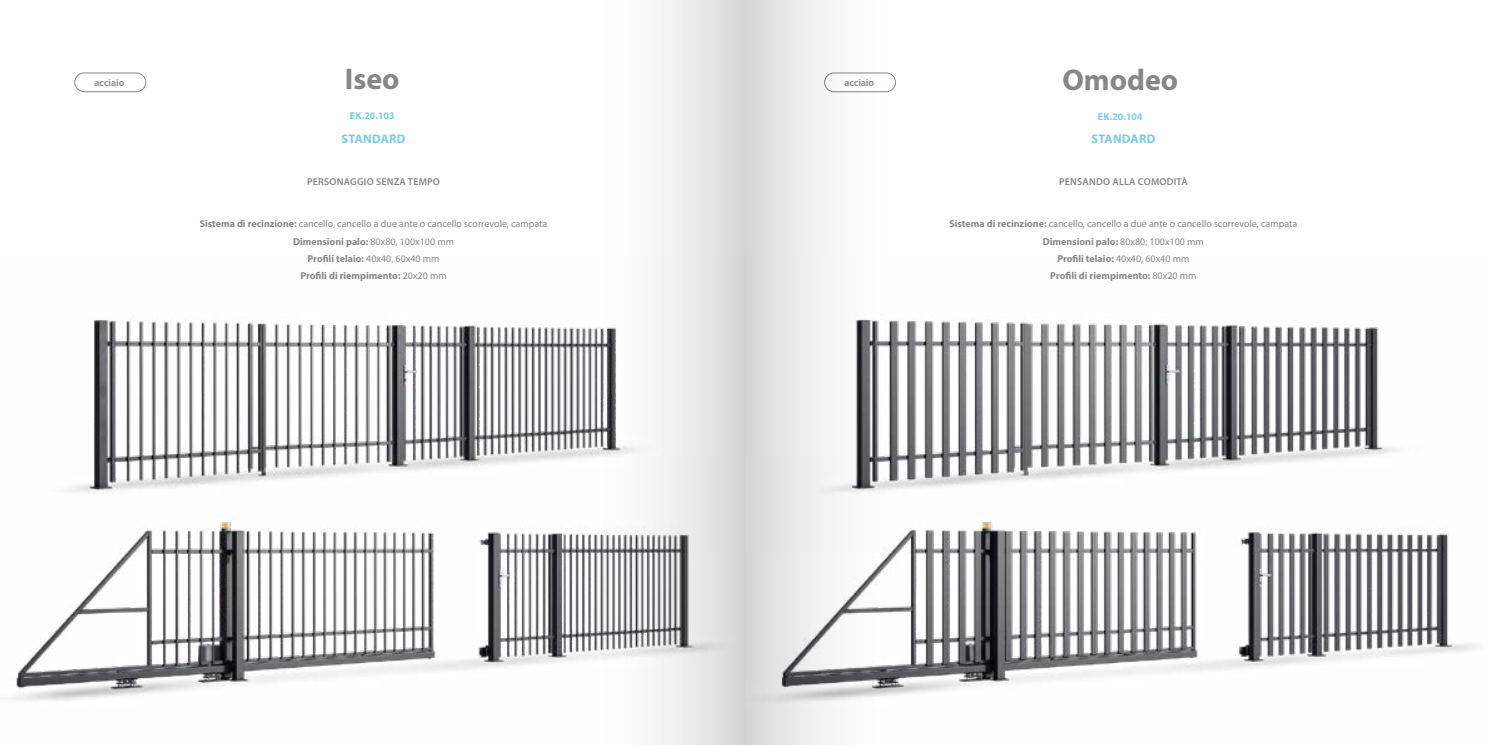
<style>
.page{position:relative;width:1489px;height:745px;background:#fff}
.page>*{position:absolute;margin:0;border:0;box-sizing:border-box;transform-origin:0 0}
.t1{font:700 30px "Myriad Pro";color:#878787}
.t2{font:700 12.5px "Myriad Pro";letter-spacing:.02em;color:#7acce9}
.t3{font:10px/17.4px "Myriad Pro";color:#878787;text-align:center}
.t4{font:600 10px "Myriad Pro";letter-spacing:.02em;color:#878787}
.t5{font:700 10px "Myriad Pro";color:#7acce9}
.t6{font:600 10px "Myriad Pro";color:#878787}
.s1{font-weight:700}
</style>
<div class="page">
<div style="left:74px;top:73px;width:72px;height:19px;border:1px solid #878787;border-radius:9px"></div>
<img style="left:11px;top:552px;width:1468px;height:192px">
<img style="left:68px;top:255px;width:1381px;height:297px">
<svg style="left:584px;top:0;width:159px;height:744px"></svg>
<svg style="left:744px;top:0;width:160px;height:744px"></svg>
<p class="t6" style="left:95px;top:76px;width:31px">acciaio</p>
<h1 class="t1" style="left:345px;top:59px;width:56px">Iseo</h1>
<p class="t5" style="left:350px;top:109px;width:46px">EK.20.103</p>
<p class="t6" style="left:844px;top:76px;width:31px">acciaio</p>
<h1 class="t1" style="left:1062px;top:60px;width:117px">Omodeo</h1>
<p class="t5" style="left:1097px;top:110px;width:46px">EK.20.104</p>
<p class="t2" style="left:341px;top:130px;width:66px">STANDARD</p>
<p class="t2" style="left:1091px;top:130px;width:66px">STANDARD</p>
<p class="t4" style="left:307px;top:175px;width:134px">PERSONAGGIO SENZA TEMPO</p>
<p class="t4" style="left:1059px;top:175px;width:130px">PENSANDO ALLA COMODITÀ</p>
<p class="t3" style="left:200px;top:215px;width:349px"><span class="s1">Sistema di recinzione:</span> cancello, cancello a due ante o cancello scorrevole, campata <span class="s1">Dimensioni palo:</span> 80x80, 100x100 mm<br><span class="s1">Profili telaio:</span> 40x40, 60x40 mm<br><span class="s1">Profili di riempimento:</span> 20x20 mm</p>
<p class="t3" style="left:949px;top:215px;width:349px"><span class="s1">Sistema di recinzione:</span> cancello, cancello a due ante o cancello scorrevole, campata <span class="s1">Dimensioni palo:</span> 80x80; 100x100 mm<br><span class="s1">Profili telaio:</span> 40x40, 60x40 mm<br><span class="s1">Profili di riempimento:</span> 80x20 mm</p>
</div>
